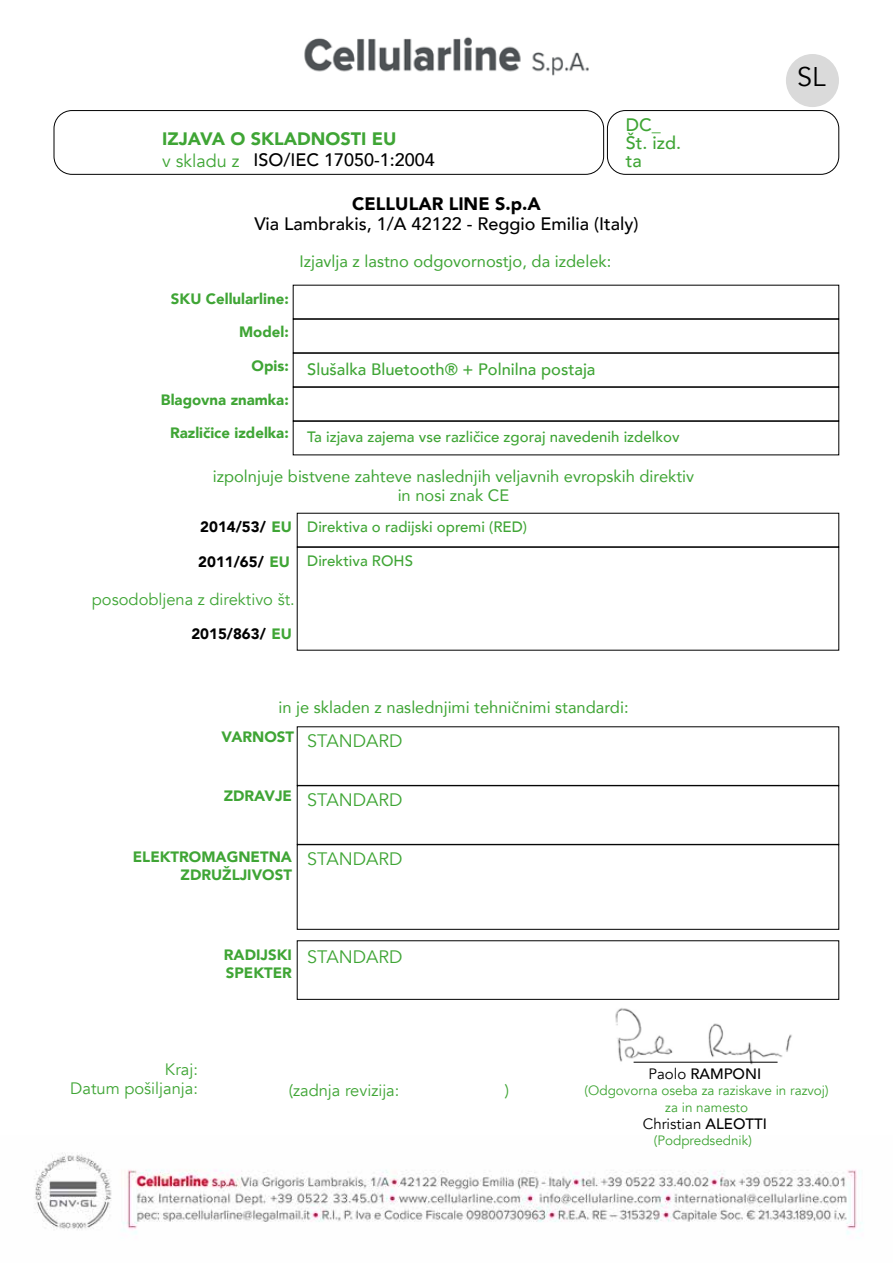
<style>
.page{position:relative;width:893px;height:1263px;background:#fff}
.page>*{position:absolute;margin:0;border:0;box-sizing:border-box;transform-origin:0 0}
.t1{font:27px "Avenir";color:#000}
.t2{font:500 18px "Avenir";color:#000}
.t3{font:18px "Avenir";color:#3fa535}
.t4{font:900 18px "Avenir";color:#3fa535}
.t5{font:900 18px "Avenir";color:#000}
.t6{font:500 18px/18px "Avenir";color:#3fa535}
.t7{font:16.5px/19.5px "Avenir";color:#3fa535;text-align:center}
.t8{font:16.5px/19.5px "Avenir";color:#3fa535;text-align:right}
.t9{font:500 16.5px "Avenir";color:#3fa535}
.t10{font:900 15px/18px "Avenir";color:#3fa535}
.t11{font:500 15px "Avenir";color:#3fa535}
.t12{font:900 15px "Avenir";color:#000}
.t13{font:15px "Avenir";color:#000}
.t14{font:500 15px "Avenir";color:#000}
.t15{font:13.5px/16.5px "Avenir";color:#3fa535;text-align:center}
.s1{color:#3fa535}
.s2{font-weight:400}
.s3{font-weight:500}
</style>
<div class="page">
<img style="left:53px;top:37px;width:787px;height:92px">
<img style="left:35px;top:1152px;width:827px;height:83px">
<div style="left:786px;top:54px;width:53px;height:53px;background:#dadada;border-radius:50%"></div>
<div style="left:54px;top:110px;width:550px;height:65px;border:1px solid #000;border-radius:18px"></div>
<img style="left:609px;top:999px;width:190px;height:66px">
<div style="left:607px;top:110px;width:232px;height:65px;border:1px solid #000;border-radius:18px"></div>
<div style="left:293px;top:285px;width:546px;height:34px;border:1px solid #000"></div>
<div style="left:293px;top:319px;width:546px;height:34px;border:1px solid #000"></div>
<div style="left:297px;top:547px;width:542px;height:103px;border:1px solid #000"></div>
<div style="left:293px;top:353px;width:546px;height:34px;border:1px solid #000"></div>
<div style="left:297px;top:785px;width:542px;height:59px;border:1px solid #000"></div>
<div style="left:297px;top:844px;width:542px;height:85px;border:1px solid #000"></div>
<div style="left:293px;top:387px;width:546px;height:34px;border:1px solid #000"></div>
<div style="left:293px;top:421px;width:546px;height:34px;border:1px solid #000"></div>
<hr style="left:634px;top:1062px;width:143px;height:1px;background:#000">
<p class="t6" style="left:626px;top:114px;width:57px">DC_<br>Št. izd. ta</p>
<p class="t4" style="left:162px;top:124px;width:236px">IZJAVA O SKLADNOSTI EU</p>
<p class="t3" style="left:162px;top:150px;width:79px">v skladu z</p>
<p class="t2" style="left:253px;top:144px;width:183px">ISO/IEC 17050-1:2004</p>
<p class="t5" style="left:352px;top:189px;width:190px">CELLULAR LINE S.p.A</p>
<p class="t2" style="left:255px;top:208px;width:385px">Via Lambrakis, 1/A 42122 - Reggio Emilia (Italy)</p>
<p class="t7" style="left:299px;top:251px;width:313px">Izjavlja z lastno odgovornostjo, da izdelek:</p>
<p class="t10" style="left:171px;top:289px;width:119px">SKU Cellularline:</p>
<p class="t10" style="left:239px;top:323px;width:51px">Model:</p>
<p class="t10" style="left:252px;top:356px;width:39px">Opis:</p>
<p class="t10" style="left:161px;top:390px;width:129px">Blagovna znamka:</p>
<p class="t10" style="left:170px;top:424px;width:120px">Različice izdelka:</p>
<p class="t7" style="left:213px;top:466px;width:483px">izpolnjuje bistvene zahteve naslednjih veljavnih evropskih direktiv in nosi znak CE</p>
<p class="t9" style="left:307px;top:355px;width:290px">Slušalka Bluetooth® + Polnilna postaja</p>
<p class="t11" style="left:307px;top:423px;width:374px">Ta izjava zajema vse različice zgoraj navedenih izdelkov</p>
<p class="t12" style="left:200px;top:514px;width:93px">2014/53/ <span class="s1">EU</span></p>
<p class="t12" style="left:198px;top:549px;width:93px">2011/65/ <span class="s1">EU</span></p>
<p class="t8" style="left:92px;top:589px;width:204px">posodobljena z direktivo št.</p>
<p class="t12" style="left:191px;top:621px;width:102px">2015/863/ <span class="s1">EU</span></p>
<p class="t11" style="left:307px;top:513px;width:221px">Direktiva o radijski opremi (RED)</p>
<p class="t11" style="left:307px;top:547px;width:107px">Direktiva ROHS</p>
<p class="t7" style="left:278px;top:697px;width:352px">in je skladen z naslednjimi tehničnimi standardi:</p>
<p class="t10" style="left:222px;top:727px;width:74px">VARNOST</p>
<p class="t3" style="left:307px;top:730px;width:97px">STANDARD</p>
<p class="t10" style="left:224px;top:786px;width:70px">ZDRAVJE</p>
<p class="t3" style="left:307px;top:789px;width:97px">STANDARD</p>
<p class="t10" style="left:133px;top:847px;width:161px;text-align:right">ELEKTROMAGNETNA<br>ZDRUŽLJIVOST</p>
<p class="t3" style="left:307px;top:848px;width:97px">STANDARD</p>
<p class="t10" style="left:224px;top:945px;width:70px">RADIJSKI<br>SPEKTER</p>
<p class="t3" style="left:307px;top:946px;width:97px">STANDARD</p>
<h1 class="t1" style="left:797px;top:60px;width:30px">SL</h1>
<p class="t8" style="left:70px;top:1059px;width:129px">Kraj:<br>Datum pošiljanja:</p>
<p class="t8" style="left:289px;top:1081px;width:112px">(zadnja revizija:</p>
<p class="t8" style="left:505px;top:1081px;width:6px">)</p>
<p class="t14" style="left:648px;top:1061px;width:114px"><span class="s2">Paolo</span> RAMPONI</p>
<p class="t13" style="left:643px;top:1115px;width:126px">Christian <span class="s3">ALEOTTI</span></p>
<p class="t15" style="left:585px;top:1083px;width:246px">(Odgovorna oseba za raziskave in razvoj) za in namesto</p>
<p class="t15" style="left:654px;top:1133px;width:100px">(Podpredsednik)</p>
</div>
